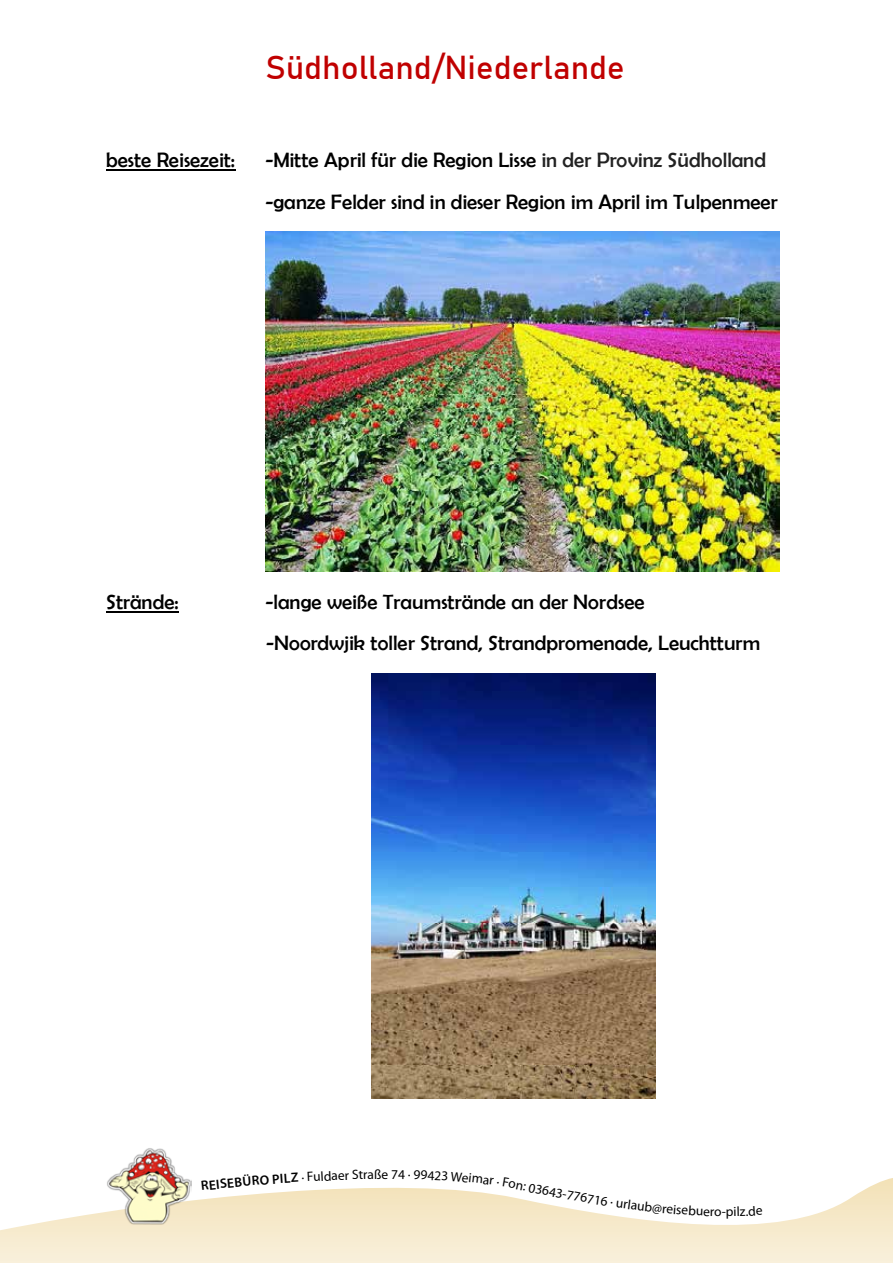
<style>
.page{position:relative;width:893px;height:1263px;background:#fff}
.page>*{position:absolute;margin:0;border:0;box-sizing:border-box;transform-origin:0 0}
.t1{font:33.15px "Bahnschrift";color:#c00000}
.t2{font:20.85px/41.4px "Berlin Sans FB";color:#000}
.t3{font:13.5px "Myriad Pro";color:#000}
.t4{font:600 13.5px "Myriad Pro";color:#000}
.s1{color:#222}
</style>
<div class="page">
<svg style="left:0;top:1178px;width:893px;height:85px"></svg>
<img style="left:106px;top:1148px;width:86px;height:78px">
<hr style="left:106px;top:170px;width:130px;height:1px;background:#000">
<img style="left:265px;top:232px;width:514px;height:340px">
<hr style="left:106px;top:612px;width:73px;height:1px;background:#000">
<img style="left:372px;top:674px;width:284px;height:424px">
<svg style="left:332px;top:1178px;width:17px;height:2px"></svg>
<svg style="left:398px;top:1178px;width:128px;height:13px"></svg>
<svg style="left:587px;top:1194px;width:134px;height:22px"></svg>
<svg style="left:734px;top:1205px;width:28px;height:11px"></svg>
<h1 class="t1" style="left:265px;top:46px;width:361px">Südholland/Niederlande</h1>
<p class="t2" style="left:106px;top:139px;width:130px">beste Reisezeit:</p>
<p class="t2" style="left:265px;top:139px;width:514px">-Mitte April für die Region Lisse <span class="s1">in der Provinz Südholland </span>-ganze Felder sind in dieser Region im April im Tulpenmeer</p>
<p class="t2" style="left:106px;top:581px;width:74px">Strände:</p>
<p class="t2" style="left:265px;top:581px;width:496px">-lange weiße Traumstrände an der Nordsee<br>-Noordwjik toller Strand, Strandpromenade, Leuchtturm</p>
<p class="t4" style="left:200px;top:1178px;width:35px;rotate:-6deg">REISE</p>
<p class="t4" style="left:234px;top:1175px;width:36px;rotate:-5deg">BÜRO</p>
<p class="t4" style="left:272px;top:1172px;width:28px;rotate:-4deg">PILZ</p>
<p class="t3" style="left:301px;top:1170px;width:31px;rotate:-3deg">· Fuld</p>
<p class="t3" style="left:352px;top:1167px;width:31px;rotate:-1deg">Straß</p>
<p class="t3" style="left:382px;top:1167px;width:18px">e7</p>
<p class="t3" style="left:530px;top:1180px;width:36px;rotate:11deg">03643</p>
<p class="t3" style="left:564px;top:1186px;width:26px;rotate:10deg">-776</p>
<p class="t3" style="left:722px;top:1204px;width:13px">-p</p>
</div>
